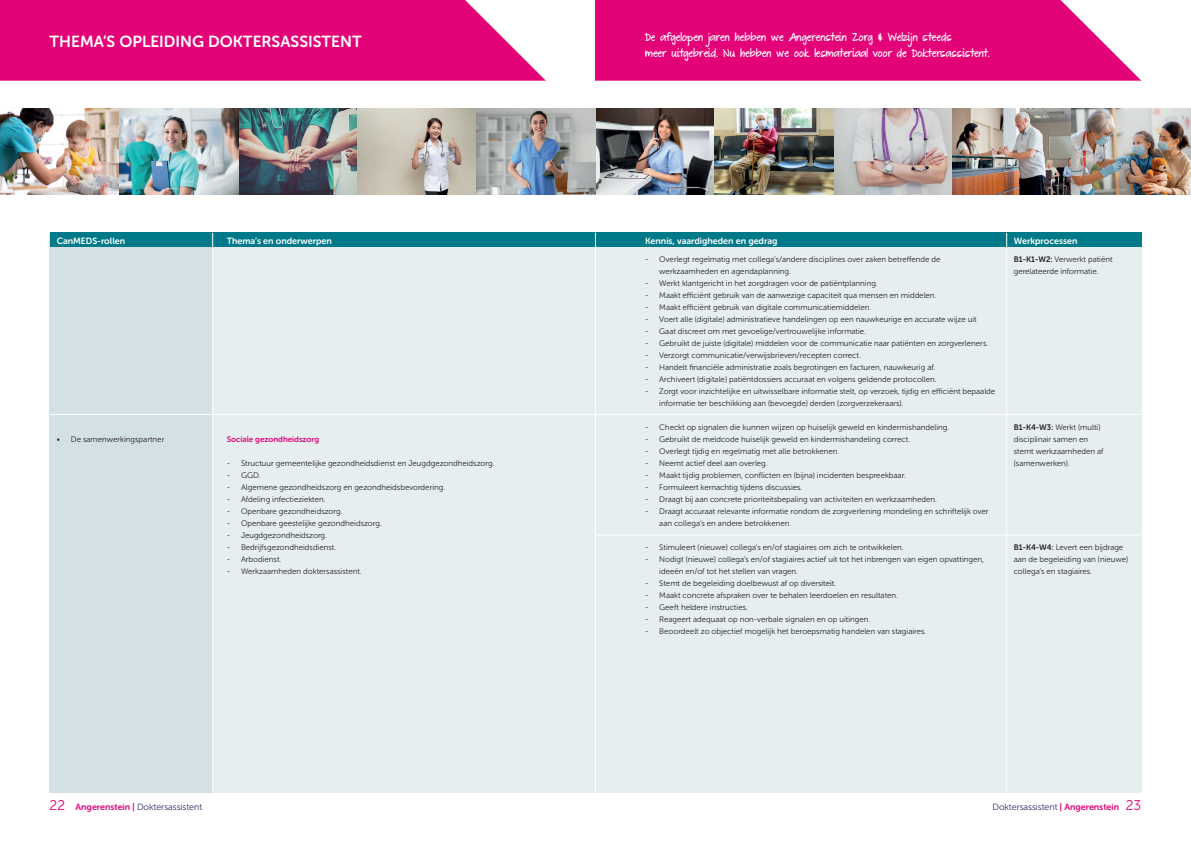
<style>
.page{position:relative;width:1191px;height:842px;background:#fff}
.page>*{position:absolute;margin:0;border:0;box-sizing:border-box;transform-origin:0 0}
.t1{font:16px "Museo Sans Rounded 700";color:#fff}
.t2{font:700 10px/16px "The Great Escape";color:#fff}
.t3{font:9px "Museo Sans Rounded 700";color:#fff}
.t4{font:9px "Museo Sans Rounded 300";color:#262a65}
.t5{font:8px/12px "Museo Sans Rounded 300";color:#231f20}
.t6{font:8px "Museo Sans Rounded 700";color:#e40278}
.s1{font-family:"Museo Sans Rounded 700"}
.s2{font-size:14px;color:#e40278}
.s3{font-family:"Museo Sans Rounded 700";color:#e40278}
</style>
<div class="page">
<svg style="left:0;top:0;width:546px;height:81px;background:#e61582"></svg>
<img style="left:0;top:109px;width:1191px;height:85px">
<svg style="left:595px;top:0;width:546px;height:81px;background:#e61582"></svg>
<div style="left:50px;top:247px;width:1091px;height:545px;background:#e7eef0"></div>
<div style="left:50px;top:233px;width:163px;height:559px;background:#d3e0e6"></div>
<div style="left:50px;top:233px;width:1091px;height:14px;background:#007a89"></div>
<hr style="left:212px;top:233px;width:1px;height:559px;background:#fff">
<hr style="left:50px;top:414px;width:1091px;height:1px;background:#fff">
<hr style="left:595px;top:233px;width:1px;height:559px;background:#fff">
<hr style="left:1006px;top:233px;width:1px;height:559px;background:#fff">
<hr style="left:595px;top:534px;width:545px;height:1px;background:#fff">
<h1 class="t1" style="left:50px;top:33px;width:314px">THEMA’S OPLEIDING DOKTERSASSISTENT</h1>
<p class="t3" style="left:57px;top:236px;width:70px">CanMEDS-rollen</p>
<p class="t3" style="left:227px;top:236px;width:106px">Thema’s en onderwerpen</p>
<p class="t5" style="left:57px;top:433px;width:109px">• De samenwerkingspartner</p>
<p class="t6" style="left:227px;top:435px;width:94px">Sociale gezondheidszorg</p>
<p class="t5" style="left:227px;top:457px;width:269px">- Structuur gemeentelijke gezondheidsdienst en Jeugdgezondheidszorg.</p>
<p class="t5" style="left:227px;top:469px;width:35px">- GGD.</p>
<p class="t5" style="left:227px;top:481px;width:220px">- Algemene gezondheidszorg en gezondheidsbevordering.</p>
<p class="t5" style="left:227px;top:493px;width:100px">- Afdeling infectieziekten.</p>
<p class="t5" style="left:227px;top:505px;width:117px">- Openbare gezondheidszorg.</p>
<p class="t5" style="left:227px;top:517px;width:156px">- Openbare geestelijke gezondheidszorg.</p>
<p class="t5" style="left:227px;top:529px;width:102px">- Jeugdgezondheidszorg.</p>
<p class="t5" style="left:227px;top:541px;width:111px">- Bedrijfsgezondheidsdienst.</p>
<p class="t5" style="left:227px;top:553px;width:56px">- Arbodienst.</p>
<p class="t5" style="left:227px;top:565px;width:136px">- Werkzaamheden doktersassistent.</p>
<p class="t2" style="left:645px;top:29px;width:346px">De afgelopen jaren hebben we Angerenstein Zorg &amp; Welzijn steeds<br>meer uitgebreid. Nu hebben we ook lesmateriaal voor de Doktersassistent.</p>
<p class="t3" style="left:645px;top:236px;width:134px">Kennis, vaardigheden en gedrag</p>
<p class="t5" style="left:659px;top:253px;width:283px;text-indent:-14px">- Overlegt regelmatig met collega’s/andere disciplines over zaken betreffende de werkzaamheden en agendaplanning.</p>
<p class="t5" style="left:645px;top:277px;width:234px">- Werkt klantgericht in het zorgdragen voor de patiëntplanning.</p>
<p class="t5" style="left:645px;top:289px;width:293px">- Maakt efficiënt gebruik van de aanwezige capaciteit qua mensen en middelen.</p>
<p class="t5" style="left:645px;top:301px;width:228px">- Maakt efficiënt gebruik van digitale communicatiemiddelen.</p>
<p class="t5" style="left:645px;top:313px;width:333px">- Voert alle (digitale) administratieve handelingen op een nauwkeurige en accurate wijze uit</p>
<p class="t5" style="left:645px;top:325px;width:222px">- Gaat discreet om met gevoelige/vertrouwelijke informatie.</p>
<p class="t5" style="left:645px;top:337px;width:344px">- Gebruikt de juiste (digitale) middelen voor de communicatie naar patiënten en zorgverleners.</p>
<p class="t5" style="left:645px;top:349px;width:217px">- Verzorgt communicatie/verwijsbrieven/recepten correct.</p>
<p class="t5" style="left:645px;top:361px;width:292px">- Handelt financiële administratie zoals begrotingen en facturen, nauwkeurig af.</p>
<p class="t5" style="left:645px;top:373px;width:293px">- Archiveert (digitale) patiëntdossiers accuraat en volgens geldende protocollen.</p>
<p class="t5" style="left:659px;top:385px;width:337px;text-indent:-14px">- Zorgt voor inzichtelijke en uitwisselbare informatie stelt, op verzoek, tijdig en efficiënt bepaalde informatie ter beschikking aan (bevoegde) derden (zorgverzekeraars).</p>
<p class="t5" style="left:645px;top:421px;width:306px">- Checkt op signalen die kunnen wijzen op huiselijk geweld en kindermishandeling.</p>
<p class="t5" style="left:645px;top:433px;width:266px">- Gebruikt de meldcode huiselijk geweld en kindermishandeling correct.</p>
<p class="t5" style="left:645px;top:445px;width:196px">- Overlegt tijdig en regelmatig met alle betrokkenen.</p>
<p class="t5" style="left:645px;top:457px;width:124px">- Neemt actief deel aan overleg.</p>
<p class="t5" style="left:645px;top:469px;width:262px">- Maakt tijdig problemen, conflicten en (bijna) incidenten bespreekbaar.</p>
<p class="t5" style="left:645px;top:481px;width:159px">- Formuleert kernachtig tijdens discussies.</p>
<p class="t5" style="left:645px;top:493px;width:293px">- Draagt bij aan concrete prioriteitsbepaling van activiteiten en werkzaamheden.</p>
<p class="t5" style="left:659px;top:505px;width:331px;text-indent:-14px">- Draagt accuraat relevante informatie rondom de zorgverlening mondeling en schriftelijk over aan collega’s en andere betrokkenen.</p>
<p class="t5" style="left:645px;top:541px;width:260px">- Stimuleert (nieuwe) collega’s en/of stagiaires om zich te ontwikkelen.</p>
<p class="t5" style="left:659px;top:553px;width:326px;text-indent:-14px">- Nodigt (nieuwe) collega’s en/of stagiaires actief uit tot het inbrengen van eigen opvattingen, ideeën en/of tot het stellen van vragen.</p>
<p class="t5" style="left:645px;top:577px;width:193px">- Stemt de begeleiding doelbewust af op diversiteit.</p>
<p class="t5" style="left:645px;top:589px;width:254px">- Maakt concrete afspraken over te behalen leerdoelen en resultaten.</p>
<p class="t5" style="left:645px;top:601px;width:104px">- Geeft heldere instructies.</p>
<p class="t5" style="left:645px;top:613px;width:226px">- Reageert adequaat op non-verbale signalen en op uitingen.</p>
<p class="t5" style="left:645px;top:625px;width:283px">- Beoordeelt zo objectief mogelijk het beroepsmatig handelen van stagiaires.</p>
<p class="t3" style="left:1013px;top:236px;width:65px">Werkprocessen</p>
<p class="t5" style="left:1013px;top:253px;width:100px"><span class="s1">B1-K1-W2:</span> Verwerkt patiënt gerelateerde informatie.</p>
<p class="t5" style="left:1013px;top:421px;width:91px"><span class="s1">B1-K4-W3:</span> Werkt (multi) disciplinair samen en stemt werkzaamheden af (samenwerken).</p>
<p class="t5" style="left:1013px;top:541px;width:116px"><span class="s1">B1-K4-W4:</span> Levert een bijdrage aan de begeleiding van (nieuwe) collega’s en stagiaires.</p>
<p class="t4" style="left:50px;top:802px;width:154px"><span class="s2">22</span> <span class="s3">Angerenstein |</span> Doktersassistent</p>
<p class="t4" style="left:992px;top:802px;width:150px">Doktersassistent <span class="s3">| Angerenstein</span> <span class="s2">23</span></p>
</div>
